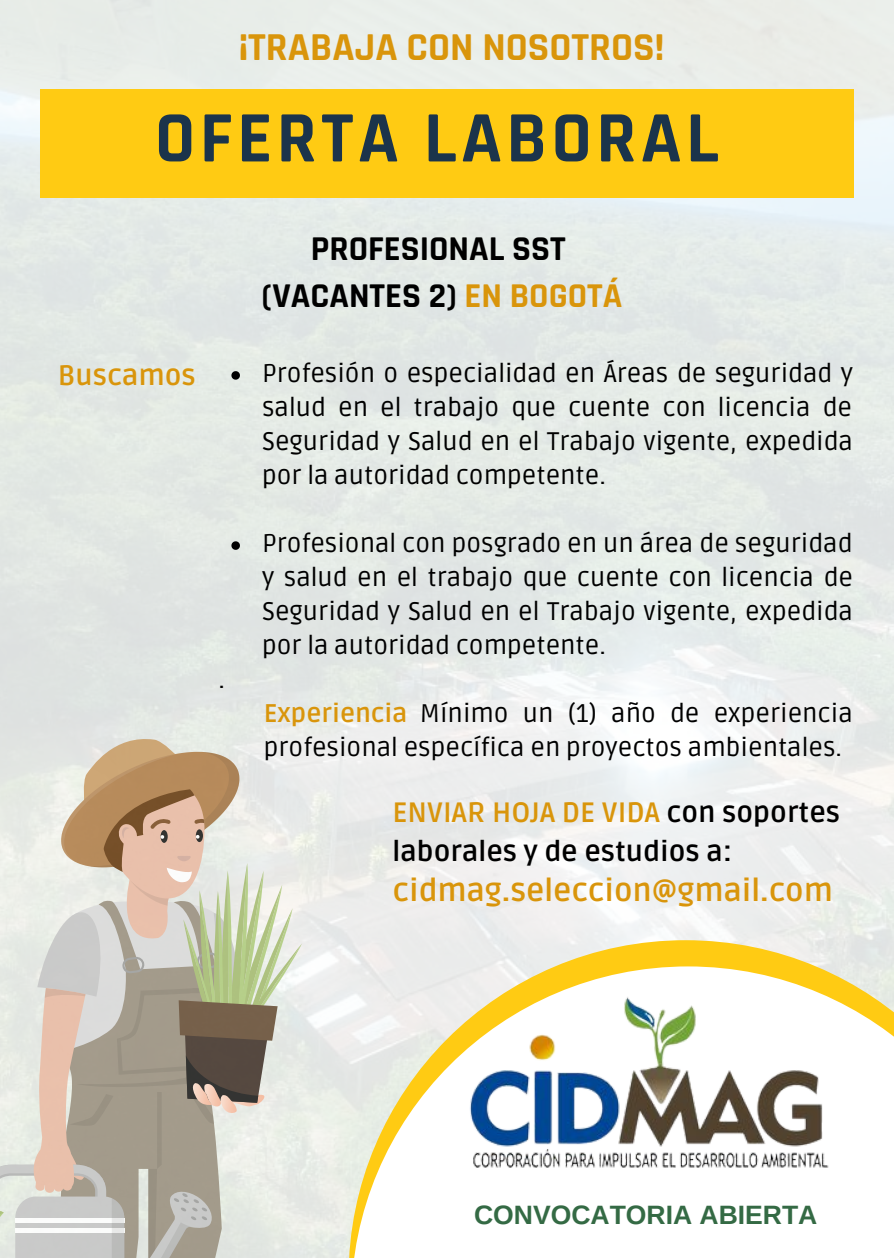
<style>
.page{position:relative;width:894px;height:1258px;background:#fff}
.page>*{position:absolute;margin:0;border:0;box-sizing:border-box;transform-origin:0 0}
.t1{font:700 73.2px "Rajdhani";letter-spacing:.06em;color:#1b344b}
.t2{font:700 39.9px "Rajdhani";color:#d9950b}
.t3{font:700 35.1px/47.4px "Rajdhani";color:#000;text-align:center}
.t4{font:700 30.9px "Ruda";color:#d9950b}
.t5{font:700 27.9px/38.4px "Ruda";color:#000}
.t6{font:700 27.9px "Ruda";color:#d9950b}
.t7{font:700 26.4px "Arimo";color:#346a44}
.t8{font:25.5px/33.9px "Ruda";color:#000;text-align:justify}
.s1{color:#d9950b}
.s2{font-weight:700;color:#d9950b}
</style>
<div class="page">
<img style="left:0;top:0;width:893px;height:1258px">
<svg style="left:0;top:733px;width:310px;height:525px;background:#cbc4b6"></svg>
<div style="left:348px;top:940px;width:545px;height:318px;background:#eaebea"></div>
<svg style="left:351px;top:966px;width:542px;height:292px;fill:#fff"></svg>
<div style="left:40px;top:89px;width:813px;height:108px;background:#ffcb13"></div>
<svg style="left:231px;top:371px;width:9px;height:9px"></svg>
<svg style="left:231px;top:541px;width:9px;height:9px"></svg>
<img style="left:447px;top:899px;width:398px;height:359px">
<h2 class="t2" style="left:239px;top:22px;width:427px">¡TRABAJA CON NOSOTROS!</h2>
<h1 class="t1" style="left:155px;top:93px;width:565px">OFERTA LABORAL</h1>
<h3 class="t3" style="left:262px;top:226px;width:362px">PROFESIONAL SST (VACANTES 2) <span class="s1">EN BOGOTÁ</span></h3>
<p class="t6" style="left:58px;top:359px;width:140px">Buscamos</p>
<p class="t8" style="left:262px;top:357px;width:592px">Profesión o especialidad en Áreas de seguridad y salud en el trabajo que cuente con licencia de Seguridad y Salud en el Trabajo vigente, expedida por la autoridad competente.</p>
<p class="t8" style="left:218px;top:663px;width:8px">.</p>
<p class="t8" style="left:262px;top:527px;width:592px">Profesional con posgrado en un área de seguridad y salud en el trabajo que cuente con licencia de Seguridad y Salud en el Trabajo vigente, expedida por la autoridad competente.</p>
<p class="t8" style="left:264px;top:697px;width:590px"><span class="s2">Experiencia</span> Mínimo un (1) año de experiencia profesional específica en proyectos ambientales.</p>
<p class="t5" style="left:392px;top:794px;width:449px"><span class="s1">ENVIAR HOJA DE VIDA</span> con soportes laborales y de estudios a:</p>
<p class="t4" style="left:392px;top:872px;width:442px">cidmag.seleccion@gmail.com</p>
<p class="t7" style="left:474px;top:1200px;width:345px">CONVOCATORIA ABIERTA</p>
</div>
